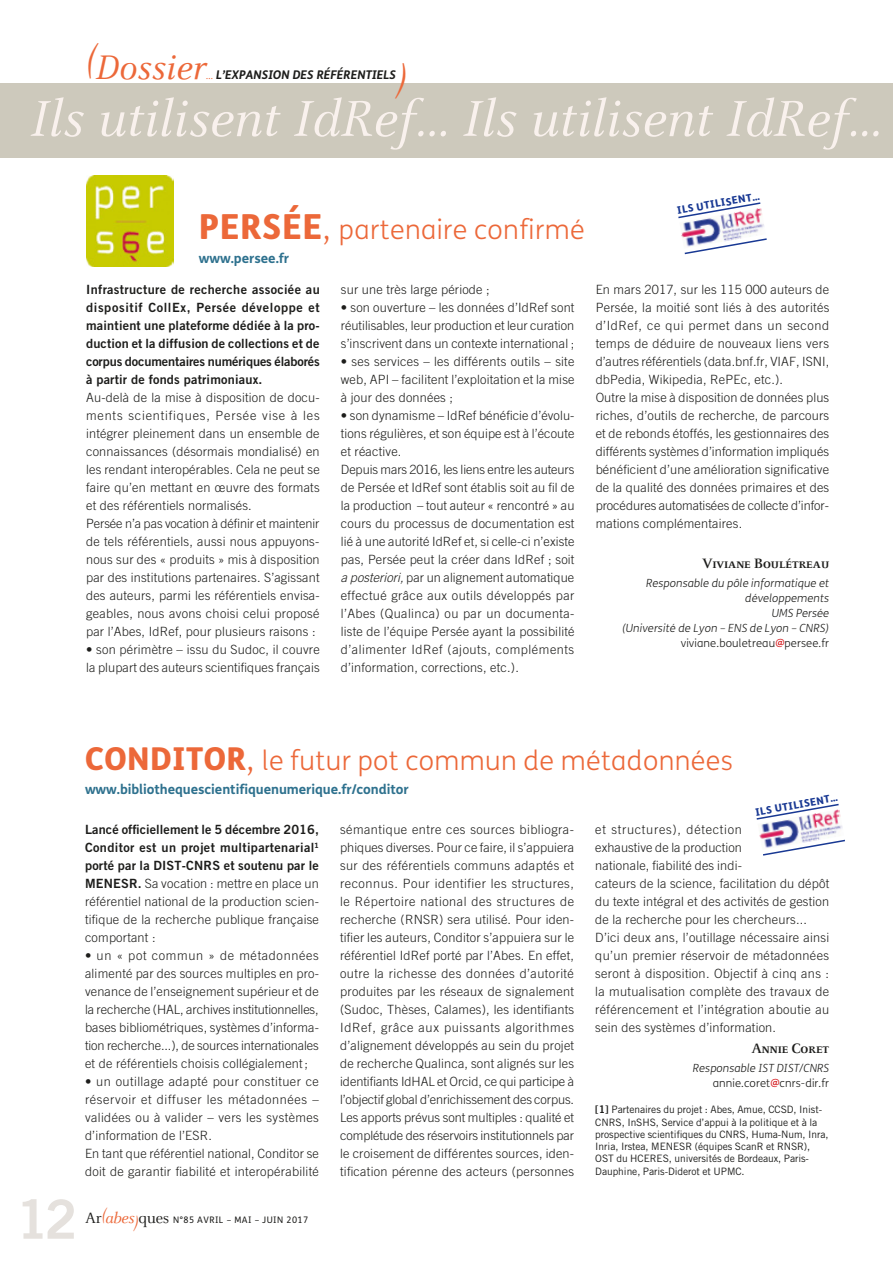
<style>
.page{position:relative;width:893px;height:1263px;background:#fff}
.page>*{position:absolute;margin:0;border:0;box-sizing:border-box;transform-origin:0 0}
.t1{font:italic 55.5px "Celeste";color:#f9f1ed}
.t2{font:54px "Trade Gothic Bold Two";color:#e5e1dd}
.t3{font:italic 37.5px "Celeste";color:#ec6839}
.t4{font:300 27px "FS Me";letter-spacing:.015em;color:#ec6839}
.t5{font:700 15px "Celeste Caps";letter-spacing:-.005em;color:#1d1d1b}
.t6{font:700 13.5px "FS Me";letter-spacing:-.005em;color:#2e718e}
.t7{font:300 12.75px/18px "Trade Gothic";letter-spacing:.015em;color:#1d1d1b}
.t8{font:12.75px/18px "Trade Gothic Bold Two";letter-spacing:.015em;color:#1d1d1b;text-align:justify}
.t9{font:italic 700 12px "FS Me";color:#1d1d1b}
.t10{font:italic 300 11.25px/15px "FS Me";letter-spacing:.01em;color:#1d1d1b;text-align:right}
.t11{font:800 10.35px "FS Me";color:#183893}
.t12{font:10.2px/12.3px "Trade Gothic";letter-spacing:-.005em;color:#1d1d1b}
.t13{font:9px "FS Me";letter-spacing:.05em;color:#1d1d1b}
.s1{font-family:"Celeste";font-weight:400;color:#ec6839}
.s2{font-weight:800;font-size:34.5px}
.s3{font-size:31.5px}
.s4{font-style:italic}
.s5{font-style:normal}
.s6{font-weight:400;font-style:normal;color:#d51c20}
.s7{font-weight:800;font-size:31.5px}
.s8{font-family:"Trade Gothic Bold Two";font-weight:400}
.s9{font-family:"Celeste";font-size:16.5px}
.s10{font-family:"Celeste";font-style:italic;font-size:16.5px;color:#ec6839}
.s11{font-family:"Trade Gothic Bold Two";font-size:10.5px}
</style>
<div class="page">
<div style="left:0;top:83px;width:893px;height:74px;background:#cdc9bc"></div>
<img style="left:86px;top:176px;width:87px;height:91px">
<svg style="left:684px;top:238px;width:83px;height:17px"></svg>
<img style="left:681px;top:219px;width:85px;height:30px">
<svg style="left:678px;top:202px;width:84px;height:17px"></svg>
<svg style="left:763px;top:839px;width:82px;height:17px"></svg>
<img style="left:759px;top:815px;width:85px;height:35px">
<svg style="left:756px;top:803px;width:84px;height:18px"></svg>
<h3 class="t3" style="left:85px;top:48px;width:122px">(Dossier</h3>
<p class="t9" style="left:206px;top:65px;width:185px"><span class="s1">…</span> L’EXPANSION DES RÉFÉRENTIELS</p>
<h3 class="t3" style="left:396px;top:58px;width:13px">)</h3>
<h1 class="t1" style="left:30px;top:90px;width:853px">Ils utilisent IdRef... Ils utilisent IdRef...</h1>
<h3 class="t4" style="left:199px;top:211px;width:387px"><span class="s2">PERSÉE</span><span class="s3">,</span> partenaire confirmé</h3>
<p class="t6" style="left:199px;top:248px;width:92px">www.persee.fr</p>
<p class="t8" style="left:86px;top:280px;width:235px">I nfrastructure de recherche associée au dispositif CollEx, Persée développe et maintient une plateforme dédiée à la pro&shy;duction et la diffusion de collections et de corpus documentaires numériques élaborés à partir de fonds patrimoniaux.</p>
<p class="t7" style="left:86px;top:388px;width:235px">Au-delà de la mise à disposition de docu&shy;ments scientifiques, Persée vise à les intégrer pleinement dans un ensemble de connaissances (désormais mondialisé) en les rendant interopérables. Cela ne peut se faire qu’en mettant en œuvre des formats et des référentiels normalisés.<br>Persée n’a pas vocation à définir et maintenir de tels référentiels, aussi nous appuyons&shy;nous sur des « produits » mis à disposition par des institutions partenaires. S’agissant des auteurs, parmi les référentiels envisa&shy;geables, nous avons choisi celui proposé par l’Abes, IdRef, pour plusieurs raisons :</p>
<p class="t7" style="left:86px;top:640px;width:235px">• son périmètre – issu du Sudoc, il couvre la plupart des auteurs scientifiques français</p>
<p class="t7" style="left:341px;top:280px;width:150px">sur une très large période ;</p>
<p class="t7" style="left:341px;top:298px;width:235px;text-align:justify">• son ouverture – les données d’IdRef sont réutilisables, leur production et leur curation s’inscrivent dans un contexte international ;</p>
<p class="t7" style="left:341px;top:352px;width:235px;text-align:justify">• ses services – les différents outils – site web, API – facilitent l’exploitation et la mise à jour des données ;</p>
<p class="t7" style="left:341px;top:406px;width:235px">• son dynamisme – IdRef bénéficie d’évolu&shy;tions régulières, et son équipe est à l’écoute et réactive.<br>Depuis mars 2016, les liens entre les auteurs de Persée et IdRef sont établis soit au fil de la production – tout auteur « rencontré » au cours du processus de documentation est lié à une autorité IdRef et, si celle-ci n’existe pas, Persée peut la créer dans IdRef ; soit <span class="s4">a posteriori,</span> par un alignement automatique effectué grâce aux outils développés par l’Abes (Qualinca) ou par un documenta&shy;liste de l’équipe Persée ayant la possibilité d’alimenter IdRef (ajouts, compléments d’information, corrections, etc.).</p>
<p class="t11" style="left:676px;top:202px;width:85px;rotate:-10deg">ILS UTILISENT…</p>
<p class="t7" style="left:596px;top:280px;width:235px">En mars 2017, sur les 115 000 auteurs de Persée, la moitié sont liés à des autorités d’IdRef, ce qui permet dans un second temps de déduire de nouveaux liens vers d’autres référentiels (data.bnf.fr, VIAF, ISNI, dbPedia, Wikipedia, RePEc, etc.).<br>Outre la mise à disposition de données plus riches, d’outils de recherche, de parcours et de rebonds étoffés, les gestionnaires des différents systèmes d’information impliqués bénéficient d’une amélioration significative de la qualité des données primaires et des procédures automatisées de collecte d’infor&shy;mations complémentaires.</p>
<p class="t5" style="left:702px;top:555px;width:129px">Viviane Boulétreau</p>
<p class="t10" style="left:622px;top:575px;width:209px">Responsable du pôle informatique et développements<br>UMS Persée<br>(Université de Lyon – ENS de Lyon – CNRS) <span class="s5">viviane.bouletreau</span><span class="s6">@</span><span class="s5">persee.fr</span></p>
<h3 class="t4" style="left:85px;top:742px;width:649px"><span class="s7">CONDITOR</span><span class="s3">,</span> le futur pot commun de métadonnées</h3>
<p class="t6" style="left:85px;top:779px;width:325px">www.bibliothequescientifiquenumerique.fr/conditor</p>
<p class="t11" style="left:754px;top:804px;width:85px;rotate:-10deg">ILS UTILISENT…</p>
<p class="t8" style="left:85px;top:820px;width:235px">Lancé officiellement le 5 décembre 2016, Conditor est un projet multipartenarial<sup>1 </sup>porté par la DIST</p>
<p class="t8" style="left:182px;top:856px;width:139px">-CN RS et soutenu par le</p>
<p class="t7" style="left:85px;top:874px;width:235px;text-align:justify;text-indent:44px"><span class="s8">R.</span> Sa vocation : mettre en place un référentiel national de la production scien&shy;tifique de la recherche publique française comportant :</p>
<p class="t7" style="left:85px;top:946px;width:235px;text-align:justify">• un « pot commun » de métadonnées alimenté par des sources multiples en pro&shy;venance de l’enseignement supérieur et de la recherche (HAL, archives institutionnelles, bases bibliométriques, systèmes d’informa&shy;tion recherche...), de sources internationales et de référentiels choisis collégialement ;</p>
<p class="t7" style="left:85px;top:1072px;width:235px">• un outillage adapté pour constituer ce réservoir et diffuser les métadonnées – validées ou à valider – vers les systèmes d’information de l’ESR.<br>En tant que référentiel national, Conditor se doit de garantir fiabilité et interopérabilité</p>
<p class="t8" style="left:85px;top:874px;width:10px">MENES</p>
<h2 class="t2" style="left:16px;top:1186px;width:63px">12</h2>
<p class="t13" style="left:85px;top:1214px;width:225px"><span class="s9">Ar</span><sup>(</sup><span class="s10">abes)</span><span class="s9">ques</span> n°85 AVRIL – MAI – JUIN 2017</p>
<p class="t7" style="left:340px;top:820px;width:236px;text-align:justify">sémantique entre ces sources bibliogra&shy;phiques diverses. Pour ce faire, il s’appuiera sur des référentiels communs adaptés et reconnus. Pour identifier les structures, le Répertoire national des structures de recherche (RNSR) sera utilisé. Pour iden&shy;tifier les auteurs, Conditor s’appuiera sur le référentiel IdRef porté par l’Abes. En effet, outre la richesse des données d’autorité produites par les réseaux de signalement (Sudoc, Thèses, Calames), les identifiants IdRef, grâce aux puissants algorithmes d’alignement développés au sein du projet de recherche Qualinca, sont alignés sur les identifiants IdHAL et Orcid, ce qui participe à l’objectif global d’enrichissement des corpus.<br>Les apports prévus sont multiples : qualité et complétude des réservoirs institutionnels par le croisement de différentes sources, iden&shy;tification pérenne des acteurs (personnes</p>
<p class="t7" style="left:595px;top:820px;width:236px">et structures), détection<br>exhaustive de la production<br>nationale, fiabilité des indi-<br>cateurs de la science, facilitation du dépôt du texte intégral et des activités de gestion de la recherche pour les chercheurs...<br>D’ici deux ans, l’outillage nécessaire ainsi qu’un premier réservoir de métadonnées seront à disposition. Objectif à cinq ans : la mutualisation complète des travaux de référencement et l’intégration aboutie au sein des systèmes d’information.</p>
<p class="t5" style="left:751px;top:1041px;width:79px">Annie Coret</p>
<p class="t10" style="left:693px;top:1060px;width:138px">Responsable IST DIST/CNRS <span class="s5">annie.coret</span><span class="s6">@</span><span class="s5">cnrs-dir.fr</span></p>
<p class="t12" style="left:595px;top:1103px;width:235px"><span class="s11">[1]</span> Partenaires du projet : Abes, Amue, CCSD, Inist-CNRS, InSHS, Service d’appui à la politique et à la prospective scientifiques du CNRS, Huma-Num, Inra, Inria, Irstea, MENESR (équipes ScanR et RNSR), OST du HCERES, universités de Bordeaux, Paris-Dauphine, Paris-Diderot et UPMC.</p>
</div>
